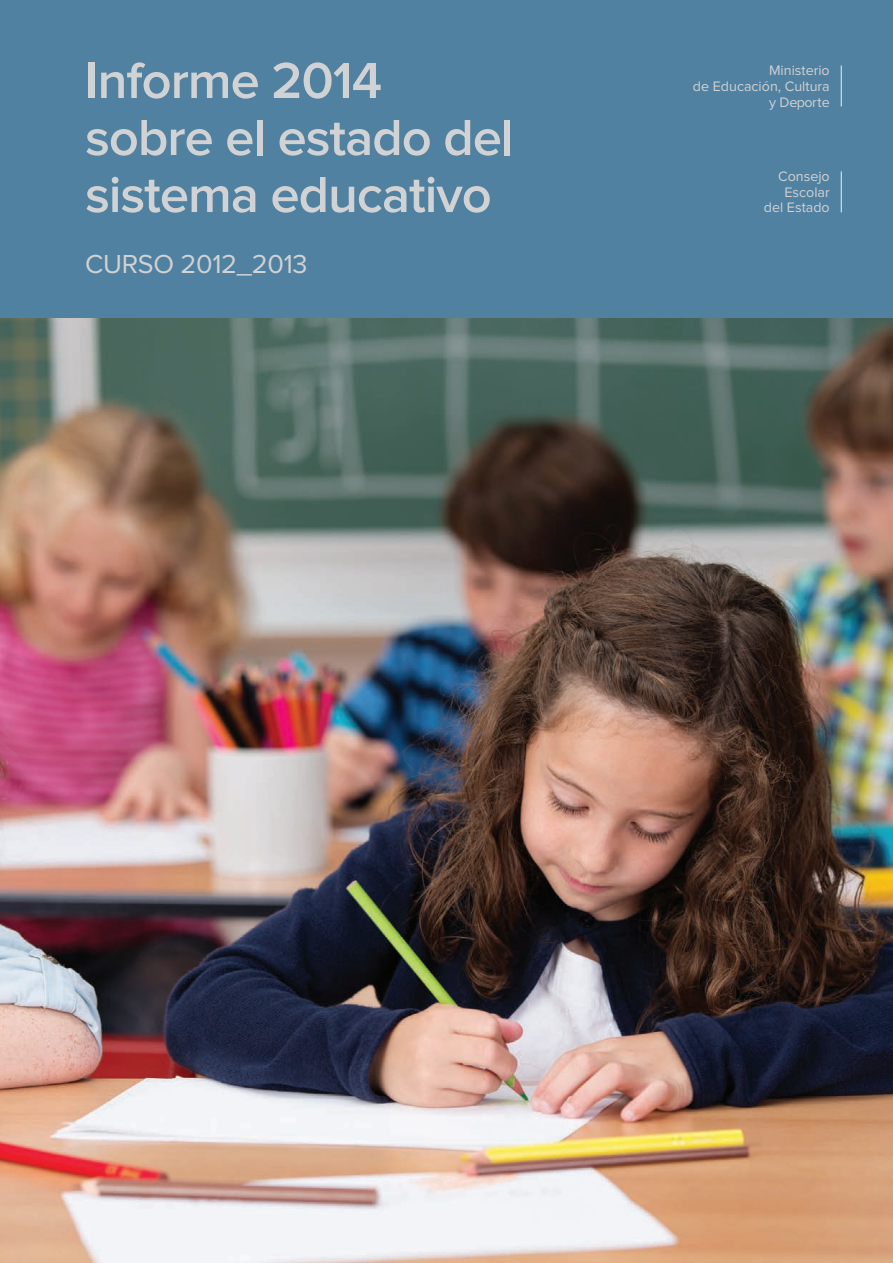
<style>
.page{position:relative;width:893px;height:1263px;background:#fff}
.page>*{position:absolute;margin:0;border:0;box-sizing:border-box;transform-origin:0 0}
.t1{font:600 52.5px/57px "Proxima Nova";letter-spacing:-.02em;color:#d1d2d4}
.t2{font:27px "Proxima Nova";letter-spacing:-.01em;color:#d1d2d4}
.t3{font:14.25px/15.8px "Proxima Nova";color:#d1d2d4;text-align:right}
</style>
<div class="page">
<div style="left:0;top:0;width:893px;height:319px;background:#5081a0"></div>
<hr style="left:841px;top:65px;width:1px;height:42px;background:#d1d2d4">
<hr style="left:841px;top:171px;width:1px;height:41px;background:#d1d2d4">
<img style="left:0;top:319px;width:893px;height:944px">
<h1 class="t1" style="left:85px;top:54px;width:430px">Informe 2014 sobre el estado del sistema educativo</h1>
<p class="t3" style="left:693px;top:63px;width:138px">Ministerio<br>de Educación, Cultura y Deporte</p>
<p class="t3" style="left:764px;top:169px;width:67px">Consejo<br>Escolar del Estado</p>
<h2 class="t2" style="left:85px;top:252px;width:224px">CURSO 2012_2013</h2>
</div>
